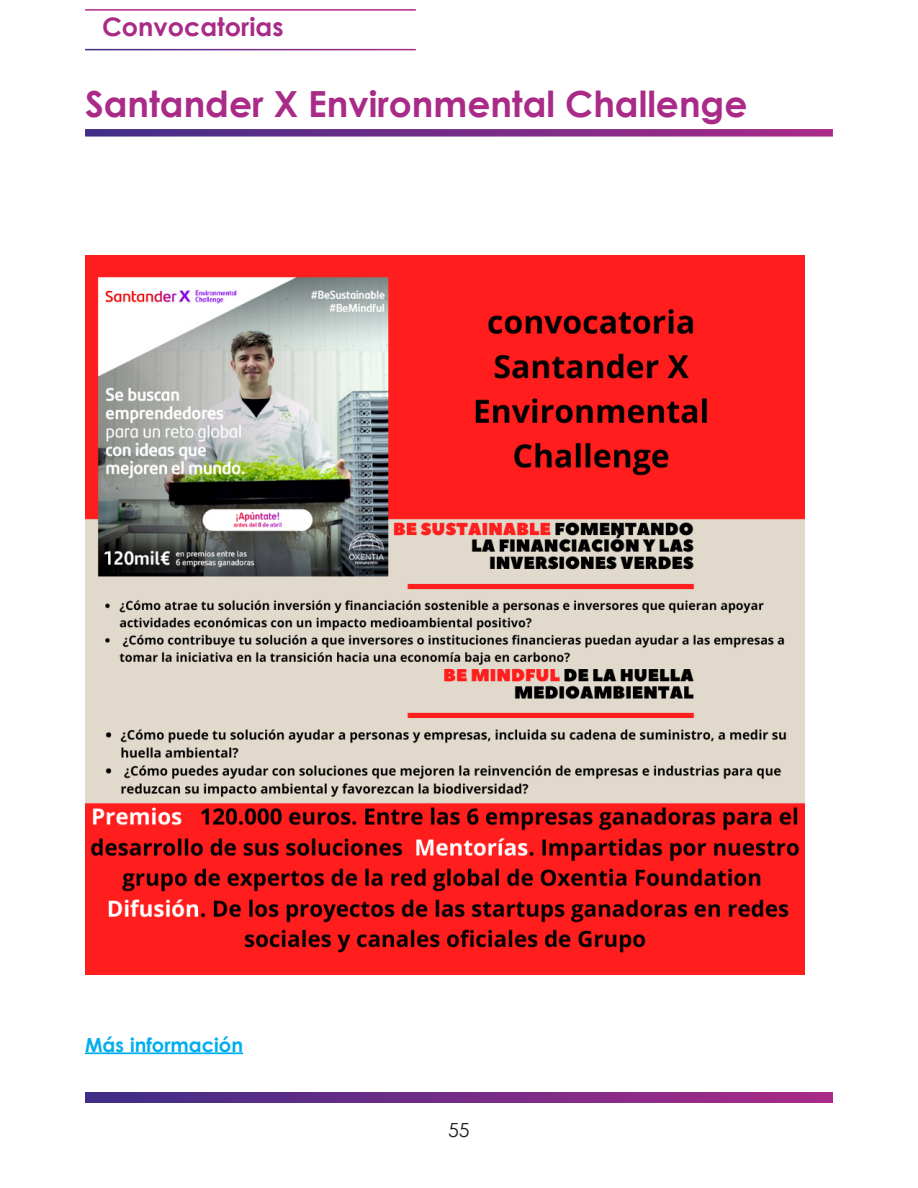
<style>
.page{position:relative;width:918px;height:1188px;background:#fff}
.page>*{position:absolute;margin:0;border:0;box-sizing:border-box;transform-origin:0 0}
.cabeza1Convocatorias{font:700 36px "Century Gothic";color:#aa2b87}
.t1{font:700 25.5px "Century Gothic";color:#aa2b87}
.cuerpoArticulos_sin{font:700 19.5px "Century Gothic";color:#00aeef}
.t2{font:19.5px "Century Gothic";color:#231f20}
</style>
<div class="page">
<hr style="left:85px;top:9px;width:331px;height:2px;background:#aa2b87">
<svg style="left:85px;top:1093px;width:748px;height:10px;background:#732c87"></svg>
<hr style="left:85px;top:1052px;width:158px;height:2px;background:#00aeef">
<img style="left:85px;top:255px;width:719px;height:720px">
<svg style="left:85px;top:129px;width:748px;height:8px;background:#7c398e"></svg>
<p class="t1" style="left:102px;top:8px;width:183px">Convocatorias</p>
<p class="cabeza1Convocatorias" style="left:85px;top:76px;width:664px">Santander X Environmental Challenge</p>
<p class="cuerpoArticulos_sin" style="left:85px;top:1030px;width:160px">Más información</p>
<p class="t2" style="left:448px;top:1116px;width:23px">55</p>
</div>
